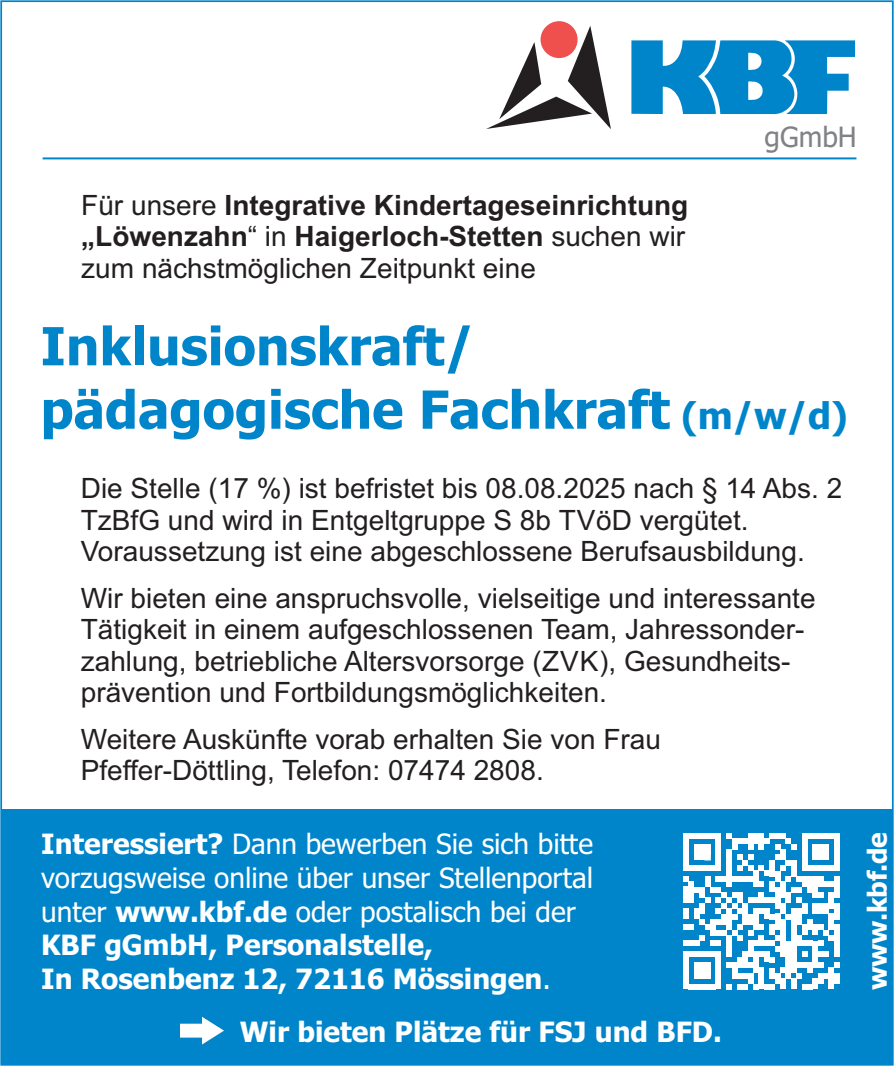
<style>
.page{position:relative;width:894px;height:1066px;background:#fff}
.page>*{position:absolute;margin:0;border:0;box-sizing:border-box;transform-origin:0 0}
.t1{font:700 52.5px/63.4px "Tahoma";color:#0085ca}
.t2{font:28px/31.2px "Arial";color:#231f20}
.t3{font:28px/33.9px "Tahoma";color:#fff}
.t4{font:700 28px/31.2px "Arial";color:#231f20;text-align:justify}
.t5{font:700 28px "Tahoma";color:#fff}
.t6{font:28px "Tahoma";color:#808285}
.t7{font:700 26.25px "Tahoma";letter-spacing:-.015em;color:#fff}
.s1{font-weight:400}
.s2{font-size:36.75px}
.s3{font-weight:700}
</style>
<div class="page">
<div style="left:540px;top:21px;width:37px;height:37px;background:#ef504d;border-radius:50%"></div>
<svg style="left:486px;top:26px;width:125px;height:103px"></svg>
<svg style="left:631px;top:40px;width:224px;height:74px"></svg>
<hr style="left:43px;top:157px;width:813px;height:2px;background:#0085ca">
<div style="left:2px;top:809px;width:890px;height:255px;background:#0085ca"></div>
<svg style="left:180px;top:1016px;width:44px;height:28px"></svg>
<svg style="left:683px;top:833px;width:156px;height:156px"></svg>
<div style="left:834px;top:973px;width:5px;height:10px;background:#fff"></div>
<p class="t4" style="left:81px;top:192px;width:608px"><span class="s1">Für unsere</span> Integrative Kindertageseinrichtung „Löwenzahn<span class="s1">“ in</span> Haigerloch-Stetten <span class="s1">suchen wir zum nächstmöglichen Zeitpunkt eine</span></p>
<p class="t6" style="left:764px;top:126px;width:94px">gGmbH</p>
<h1 class="t1" style="left:40px;top:319px;width:809px">Inklusionskraft/ pädagogische Fachkraft <span class="s2">(m/w/d)</span></h1>
<p class="t2" style="left:81px;top:475px;width:763px">Die Stelle (17 %) ist befristet bis 08.08.2025 nach § 14 Abs. 2<br>TzBfG und wird in Entgeltgruppe S 8b TVöD vergütet.<br>Voraussetzung ist eine abgeschlossene Berufsausbildung.</p>
<p class="t2" style="left:81px;top:585px;width:736px">Wir bieten eine anspruchsvolle, vielseitige und interessante Tätigkeit in einem aufgeschlossenen Team, Jahressonder&shy;zahlung, betriebliche Altersvorsorge (ZVK), Gesundheits&shy;prävention und Fortbildungsmöglichkeiten.</p>
<p class="t2" style="left:81px;top:726px;width:581px">Weitere Auskünfte vorab erhalten Sie von Frau<br>Pfeffer-Döttling, Telefon: 07474 2808.</p>
<p class="t3" style="left:41px;top:829px;width:553px"><span class="s3">Interessiert?</span> Dann bewerben Sie sich bitte vorzugsweise online über unser Stellenportal unter <span class="s3">www.kbf.de</span> oder postalisch bei der <span class="s3">KBF gGmbH, Personalstelle,<br>In Rosenbenz 12, 72116 Mössingen</span>.</p>
<p class="t5" style="left:240px;top:1020px;width:483px">Wir bieten Plätze für FSJ und BFD.</p>
<p class="t7" style="left:866px;top:989px;width:159px;rotate:-90deg">www.kbf.de</p>
</div>
